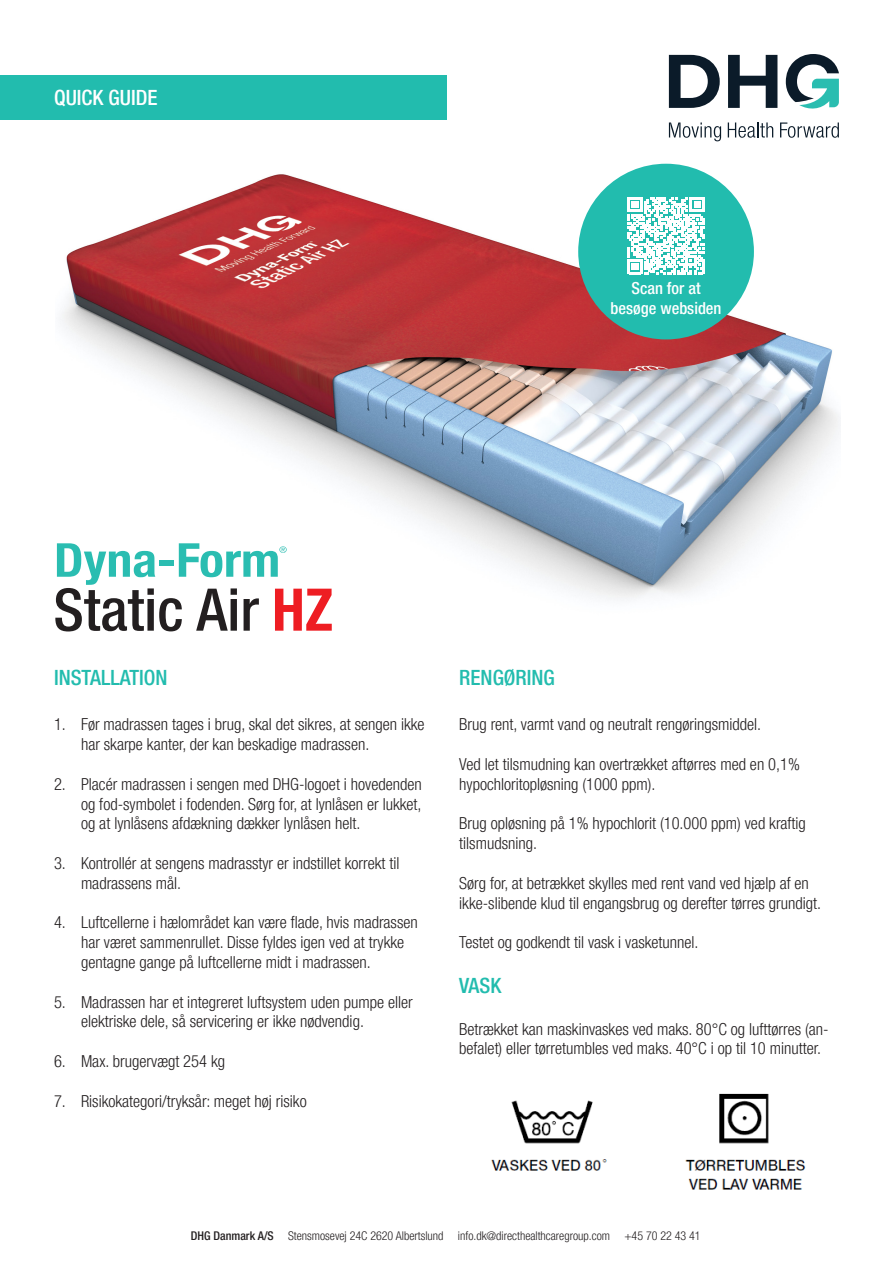
<style>
.page{position:relative;width:893px;height:1263px;background:#fff}
.page>*{position:absolute;margin:0;border:0;box-sizing:border-box;transform-origin:0 0}
.t1{font:500 condensed 21px "Helvetica Neue LT Pro";color:#22bcae}
.t2{font:500 condensed 21px "Helvetica Neue LT Pro";color:#fff}
.t3{font:300 condensed 16.5px/19.8px "Helvetica Neue LT Pro";color:#231f20}
.t4{font:500 condensed 16.5px/19.8px "Helvetica Neue LT Pro";color:#fff;text-align:center}
.t5{font:300 condensed 12px "Helvetica Neue LT Pro";color:#231f20}
.s1{font-weight:500}
</style>
<div class="page">
<svg style="left:669px;top:55px;width:51px;height:53px"></svg>
<svg style="left:728px;top:55px;width:49px;height:53px"></svg>
<svg style="left:786px;top:54px;width:53px;height:55px"></svg>
<svg style="left:669px;top:122px;width:52px;height:19px"></svg>
<svg style="left:728px;top:122px;width:45px;height:16px"></svg>
<svg style="left:780px;top:122px;width:59px;height:16px"></svg>
<div style="left:0;top:75px;width:446px;height:45px;background:#22bcae"></div>
<img style="left:60px;top:163px;width:780px;height:437px">
<svg style="left:55px;top:543px;width:277px;height:88px"></svg>
<div style="left:578px;top:164px;width:176px;height:175px;background:#22bcae;border-radius:50%"></div>
<svg style="left:628px;top:197px;width:76px;height:77px"></svg>
<img style="left:491px;top:1093px;width:315px;height:97px">
<p class="t2" style="left:54px;top:85px;width:105px">QUICK GUIDE</p>
<p class="t4" style="left:611px;top:278px;width:112px">Scan for at besøge websiden</p>
<p class="t1" style="left:54px;top:665px;width:115px">INSTALLATION</p>
<p class="t3" style="left:81px;top:714px;width:345px;text-indent:-27px">1. Før madrassen tages i brug, skal det sikres, at sengen ikke har skarpe kanter, der kan beskadige madrassen.</p>
<p class="t3" style="left:81px;top:774px;width:342px;text-align:justify;text-indent:-27px">2. Placér madrassen i sengen med DHG-logoet i hovedenden og fod-symbolet i fodenden. Sørg for, at lynlåsen er lukket, og at lynlåsens afdækning dækker lynlåsen helt.</p>
<p class="t3" style="left:81px;top:853px;width:320px;text-indent:-27px">3. Kontrollér at sengens madrasstyr er indstillet korrekt til madrassens mål.</p>
<p class="t3" style="left:81px;top:912px;width:338px;text-indent:-27px">4. Luftcellerne i hælområdet kan være flade, hvis madrassen har været sammenrullet. Disse fyldes igen ved at trykke gentagne gange på luftcellerne midt i madrassen.</p>
<p class="t3" style="left:81px;top:992px;width:333px;text-indent:-27px">5. Madrassen har et integreret luftsystem uden pumpe eller elektriske dele, så servicering er ikke nødvendig.</p>
<p class="t3" style="left:54px;top:1051px;width:173px">6. Max. brugervægt 254 kg</p>
<p class="t3" style="left:54px;top:1091px;width:254px">7. Risikokategori/tryksår: meget høj risiko</p>
<p class="t1" style="left:459px;top:665px;width:97px">RENGØRING</p>
<p class="t3" style="left:459px;top:714px;width:303px">Brug rent, varmt vand og neutralt rengøringsmiddel.</p>
<p class="t3" style="left:459px;top:754px;width:342px">Ved let tilsmudning kan overtrækket aftørres med en 0,1% hypochloritopløsning (1000 ppm).</p>
<p class="t3" style="left:459px;top:813px;width:348px">Brug opløsning på 1% hypochlorit (10.000 ppm) ved kraftig tilsmudsning.</p>
<p class="t3" style="left:459px;top:873px;width:363px">Sørg for, at betrækket skylles med rent vand ved hjælp af en ikke-slibende klud til engangsbrug og derefter tørres grundigt.</p>
<p class="t3" style="left:459px;top:932px;width:241px">Testet og godkendt til vask i vasketunnel.</p>
<p class="t1" style="left:459px;top:973px;width:44px">VASK</p>
<p class="t3" style="left:459px;top:1019px;width:371px">Betrækket kan maskinvaskes ved maks. 80°C og lufttørres (an&shy;befalet) eller tørretumbles ved maks. 40°C i op til 10 minutter.</p>
<p class="t5" style="left:191px;top:1228px;width:511px"><span class="s1">DHG Danmark A/S</span> Stensmosevej 24C 2620 Albertslund info.dk@directhealthcaregroup.com +45 70 22 43 41</p>
</div>
